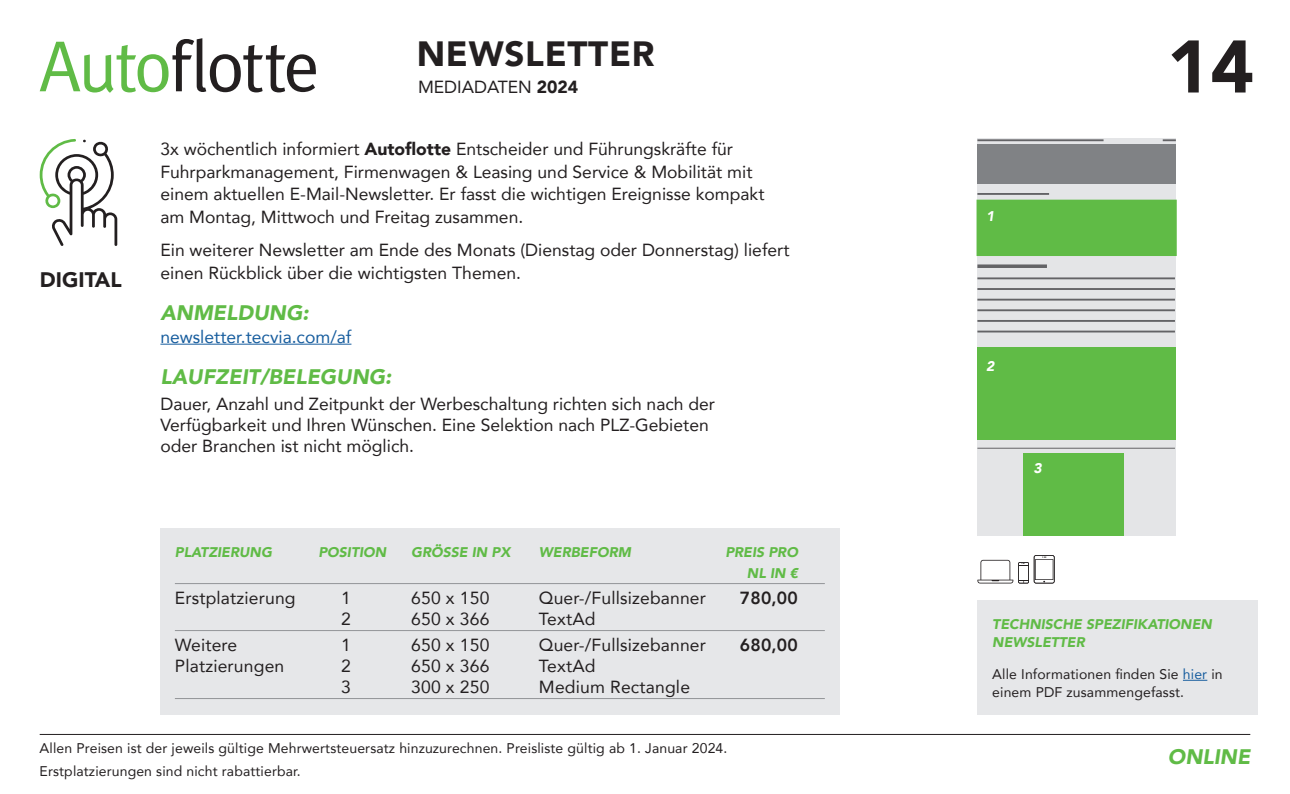
<style>
.page{position:relative;width:1290px;height:794px;background:#fff}
.page>*{position:absolute;margin:0;border:0;box-sizing:border-box;transform-origin:0 0}
.t1{font:900 73.5px "Avenir";color:#231f20}
.t2{font:900 35px "Avenir";letter-spacing:.02em;color:#231f20}
.t3{font:italic 900 21px "Avenir";color:#60bb46}
.t4{font:900 21px "Avenir";color:#231f20}
.t5{font:17.5px/22.8px "Avenir";color:#231f20}
.t6{font:17.5px "Avenir";color:#175d9e}
.t7{font:800 17.5px "Avenir";letter-spacing:.01em;color:#231f20}
.t8{font:14px/22.8px "Avenir";letter-spacing:.01em;color:#231f20}
.t9{font:italic 900 14px/17.5px "Avenir";color:#60bb46}
.t10{font:italic 900 14px "Avenir";color:#fff}
.s1{font-weight:900}
.s2{color:#175d9e}
</style>
<div class="page">
<hr style="left:40px;top:734px;width:1210px;height:1px;background:#231f20">
<svg style="left:40px;top:38px;width:276px;height:55px"></svg>
<hr style="left:160px;top:344px;width:191px;height:1px;background:#175d9e">
<svg style="left:40px;top:139px;width:77px;height:107px"></svg>
<div style="left:977px;top:139px;width:199px;height:397px;background:#e4e5e7"></div>
<hr style="left:977px;top:139px;width:126px;height:2px;background:#636366">
<svg style="left:1163px;top:139px;width:13px;height:2px"></svg>
<div style="left:977px;top:144px;width:199px;height:39px;background:#808285"></div>
<div style="left:976px;top:200px;width:201px;height:56px;background:#60bb46"></div>
<div style="left:977px;top:347px;width:199px;height:93px;background:#60bb46"></div>
<hr style="left:977px;top:193px;width:72px;height:2px;background:#636366">
<hr style="left:977px;top:277px;width:198px;height:2px;background:#636366">
<hr style="left:977px;top:288px;width:198px;height:2px;background:#636366">
<hr style="left:977px;top:299px;width:198px;height:1px;background:#636366">
<hr style="left:977px;top:309px;width:198px;height:2px;background:#636366">
<hr style="left:977px;top:320px;width:198px;height:2px;background:#636366">
<hr style="left:977px;top:330px;width:198px;height:2px;background:#636366">
<svg style="left:977px;top:264px;width:70px;height:4px"></svg>
<hr style="left:977px;top:448px;width:198px;height:1px;background:#636366">
<div style="left:1024px;top:454px;width:100px;height:82px;background:#60bb46"></div>
<svg style="left:977px;top:555px;width:77px;height:28px"></svg>
<div style="left:977px;top:600px;width:281px;height:114px;background:#e6e7e9"></div>
<svg style="left:1183px;top:680px;width:24px;height:1px"></svg>
<div style="left:160px;top:528px;width:680px;height:186px;background:#e6e7e9"></div>
<hr style="left:175px;top:583px;width:650px;height:1px;background:#939598">
<hr style="left:175px;top:630px;width:650px;height:1px;background:#939598">
<hr style="left:175px;top:698px;width:650px;height:1px;background:#939598">
<h2 class="t2" style="left:417px;top:24px;width:239px">NEWSLETTER</h2>
<p class="t4" style="left:40px;top:261px;width:83px">DIGITAL</p>
<p class="t5" style="left:418px;top:75px;width:162px">MEDIADATEN <span class="s1">2024</span></p>
<p class="t5" style="left:160px;top:137px;width:605px">3x wöchentlich informiert <span class="s1">Autoflotte</span> Entscheider und Führungskräfte für Fuhrparkmanagement, Firmenwagen &amp; Leasing und Service &amp; Mobilität mit einem aktuellen E-Mail-Newsletter. Er fasst die wichtigen Ereignisse kompakt am Montag, Mittwoch und Freitag zusammen.</p>
<p class="t5" style="left:160px;top:238px;width:631px">Ein weiterer Newsletter am Ende des Monats (Dienstag oder Donnerstag) liefert einen Rückblick über die wichtigsten Themen.</p>
<p class="t3" style="left:160px;top:295px;width:150px">ANMELDUNG:</p>
<p class="t6" style="left:160px;top:323px;width:193px">newsletter.tecvia.com/af</p>
<p class="t3" style="left:160px;top:359px;width:233px">LAUFZEIT/BELEGUNG:</p>
<p class="t5" style="left:160px;top:393px;width:556px;line-height:21px">Dauer, Anzahl und Zeitpunkt der Werbeschaltung richten sich nach der<br>Verfügbarkeit und Ihren Wünschen. Eine Selektion nach PLZ-Gebieten oder Branchen ist nicht möglich.</p>
<p class="t9" style="left:175px;top:543px;width:98px">PLATZIERUNG</p>
<p class="t9" style="left:318px;top:543px;width:69px">POSITION</p>
<p class="t9" style="left:411px;top:543px;width:101px">GRÖSSE IN PX</p>
<p class="t9" style="left:539px;top:543px;width:94px">WERBEFORM</p>
<p class="t9" style="left:725px;top:542px;width:74px;line-height:21px;text-align:right">PREIS PRO<br>NL IN €</p>
<p class="t5" style="left:175px;top:586px;width:122px">Erstplatzierung</p>
<p class="t5" style="left:341px;top:586px;width:11px">1</p>
<p class="t5" style="left:411px;top:586px;width:80px">650 x 150</p>
<p class="t5" style="left:539px;top:586px;width:169px">Quer-/Fullsizebanner</p>
<p class="t7" style="left:740px;top:584px;width:59px">780,00</p>
<p class="t5" style="left:341px;top:607px;width:11px">2</p>
<p class="t5" style="left:411px;top:607px;width:80px">650 x 366</p>
<p class="t5" style="left:539px;top:607px;width:58px">TextAd</p>
<p class="t5" style="left:175px;top:633px;width:64px">Weitere</p>
<p class="t5" style="left:341px;top:633px;width:11px">1</p>
<p class="t5" style="left:411px;top:633px;width:80px">650 x 150</p>
<p class="t5" style="left:539px;top:633px;width:169px">Quer-/Fullsizebanner</p>
<p class="t7" style="left:740px;top:631px;width:59px">680,00</p>
<p class="t5" style="left:175px;top:654px;width:111px">Platzierungen</p>
<p class="t5" style="left:341px;top:654px;width:11px">2</p>
<p class="t5" style="left:411px;top:654px;width:80px">650 x 366</p>
<p class="t5" style="left:539px;top:654px;width:58px">TextAd</p>
<p class="t5" style="left:341px;top:675px;width:11px">3</p>
<p class="t5" style="left:411px;top:675px;width:80px">300 x 250</p>
<p class="t5" style="left:539px;top:675px;width:153px">Medium Rectangle</p>
<p class="t8" style="left:40px;top:736px;width:689px">Allen Preisen ist der jeweils gültige Mehrwertsteuersatz hinzuzurechnen. Preisliste gültig ab 1. Januar 2024.<br>Erstplatzierungen sind nicht rabattierbar.</p>
<p class="t10" style="left:986px;top:205px;width:10px">1</p>
<p class="t10" style="left:986px;top:354px;width:10px">2</p>
<p class="t10" style="left:1033px;top:456px;width:10px">3</p>
<h1 class="t1" style="left:1167px;top:4px;width:89px">14</h1>
<p class="t9" style="left:992px;top:615px;width:221px">TECHNISCHE SPEZIFIKATIONEN<br>NEWSLETTER</p>
<p class="t8" style="left:992px;top:665px;width:232px;line-height:17.5px">Alle Informationen finden Sie <span class="s2">hier</span> in einem PDF zusammengefasst.</p>
<p class="t3" style="left:1168px;top:739px;width:84px">ONLINE</p>
</div>
